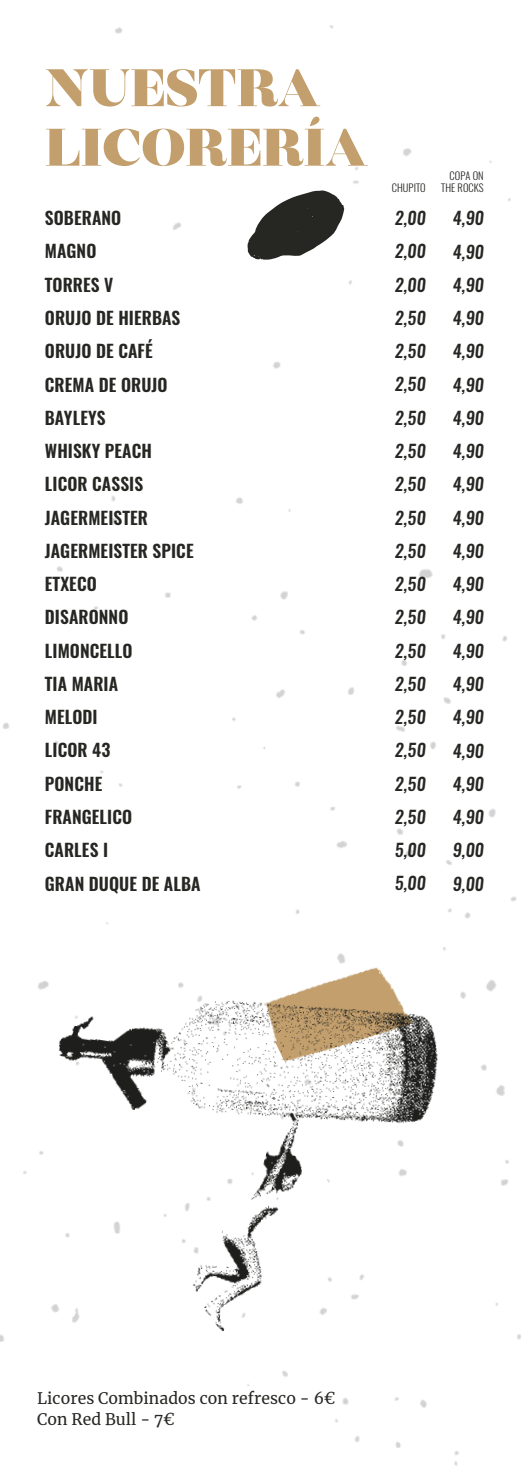
<style>
.page{position:relative;width:521px;height:1474px;background:#fff}
.page>*{position:absolute;margin:0;border:0;box-sizing:border-box;transform-origin:0 0}
.t1{font:700 52.68px/59.5px "MADE Coachella";letter-spacing:.005em;color:#c29f6c}
.t2{font:600 17.5px/33.2px "Oswald";letter-spacing:.005em;color:#262723}
.t3{font:italic 500 17.5px/33.2px "Oswald";letter-spacing:.005em;color:#262723;text-align:justify}
.t4{font:15.75px/21px "Merriweather";letter-spacing:.005em;color:#262723}
.t5{font:300 10.5px/12.2px "Oswald";letter-spacing:.005em;color:#262723;text-align:right}
</style>
<div class="page">
<svg style="left:247px;top:190px;width:97px;height:70px"></svg>
<img style="left:23px;top:947px;width:443px;height:429px">
<h1 class="t1" style="left:45px;top:61px;width:324px">NUESTRA<br>LICORERÍA</h1>
<p class="t2" style="left:45px;top:202px;width:157px">SOBERANO<br>MAGNO<br>TORRES V<br>ORUJO DE HIERBAS<br>ORUJO DE CAFÉ<br>CREMA DE ORUJO<br>BAYLEYS<br>WHISKY PEACH<br>LICOR CASSIS<br>JAGERMEISTER<br>JAGERMEISTER SPICE<br>ETXECO<br>DISARONNO<br>LIMONCELLO<br>TIA MARIA<br>MELODI<br>LICOR 43<br>PONCHE<br>FRANGELICO<br>CARLES I<br>GRAN DUQUE DE ALBA</p>
<p class="t5" style="left:392px;top:181px;width:35px">CHUPITO</p>
<p class="t3" style="left:395px;top:202px;width:32px">2,00<br>2,00<br>2,00<br>2,50<br>2,50<br>2,50<br>2,50<br>2,50<br>2,50<br>2,50<br>2,50<br>2,50<br>2,50<br>2,50<br>2,50<br>2,50<br>2,50<br>2,50<br>2,50<br>5,00<br>5,00</p>
<p class="t5" style="left:441px;top:169px;width:44px">COPA ON<br>THE ROCKS</p>
<p class="t3" style="left:453px;top:202px;width:32px">4,90<br>4,90<br>4,90<br>4,90<br>4,90<br>4,90<br>4,90<br>4,90<br>4,90<br>4,90<br>4,90<br>4,90<br>4,90<br>4,90<br>4,90<br>4,90<br>4,90<br>4,90<br>4,90<br>9,00<br>9,00</p>
<p class="t4" style="left:37px;top:1386px;width:299px">Licores Combinados con refresco - 6€<br>Con Red Bull - 7€</p>
</div>
